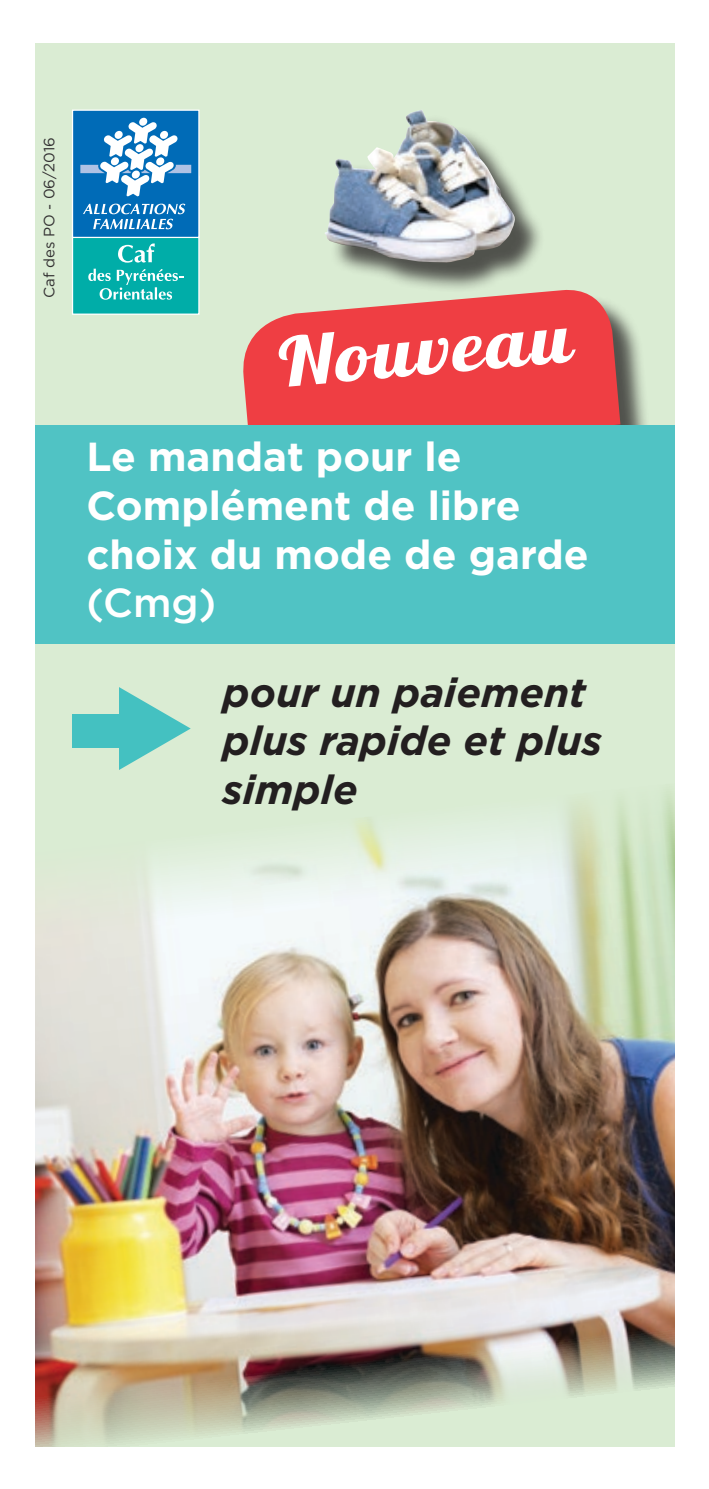
<style>
.page{position:relative;width:709px;height:1489px;background:#fff}
.page>*{position:absolute;margin:0;border:0;box-sizing:border-box;transform-origin:0 0}
.t1{font:67.5px "Lobster 1.4";color:#fff;scale:1.2 1}
.t2{font:700 40.5px/48.5px "Gotham";color:#fff}
.t3{font:italic 700 40.5px/48.5px "Gotham";color:#231f20}
.t4{font:500 40.5px "Gotham";color:#fff}
.t5{font:15px "Gotham";color:#323031}
</style>
<div class="page">
<div style="left:35px;top:43px;width:640px;height:1403px;background:#daecd3"></div>
<img style="left:35px;top:791px;width:640px;height:655px">
<div style="left:248px;top:294px;width:403px;height:193px;background:#231f20;opacity:.75"></div>
<svg style="left:243px;top:290px;width:377px;height:135px;background:#eb5052"></svg>
<div style="left:73px;top:176px;width:126px;height:138px;background:#00ada8"></div>
<div style="left:72px;top:176px;width:127px;height:139px;border:1px solid #fff"></div>
<div style="left:73px;top:110px;width:126px;height:127px;background:#006bb7"></div>
<div style="left:72px;top:109px;width:127px;height:129px;border:1px solid #fff"></div>
<div style="left:139px;top:118px;width:8px;height:8px;background:#fff;border-radius:50%"></div>
<svg style="left:80px;top:122px;width:111px;height:75px"></svg>
<svg style="left:83px;top:204px;width:102px;height:25px"></svg>
<svg style="left:88px;top:243px;width:95px;height:57px"></svg>
<div style="left:72px;top:714px;width:83px;height:33px;background:#44c1c1"></div>
<svg style="left:119px;top:687px;width:72px;height:83px"></svg>
<div style="left:35px;top:425px;width:640px;height:219px;background:#50c3c4"></div>
<div style="left:330px;top:114px;width:215px;height:179px;background:#231f20;opacity:.75"></div>
<img style="left:325px;top:110px;width:191px;height:153px">
<p class="t5" style="left:40px;top:298px;width:162px;rotate:-90deg">Caf des PO - 06/2016</p>
<h1 class="t1" style="left:275px;top:320px;width:246px;rotate:-5deg">Nouveau</h1>
<p class="t2" style="left:86px;top:432px;width:503px">Le mandat pour le<br>Complément de libre choix du mode de garde</p>
<p class="t4" style="left:86px;top:576px;width:131px">(Cmg)</p>
<p class="t3" style="left:222px;top:668px;width:381px">pour un paiement plus rapide et plus simple</p>
</div>
